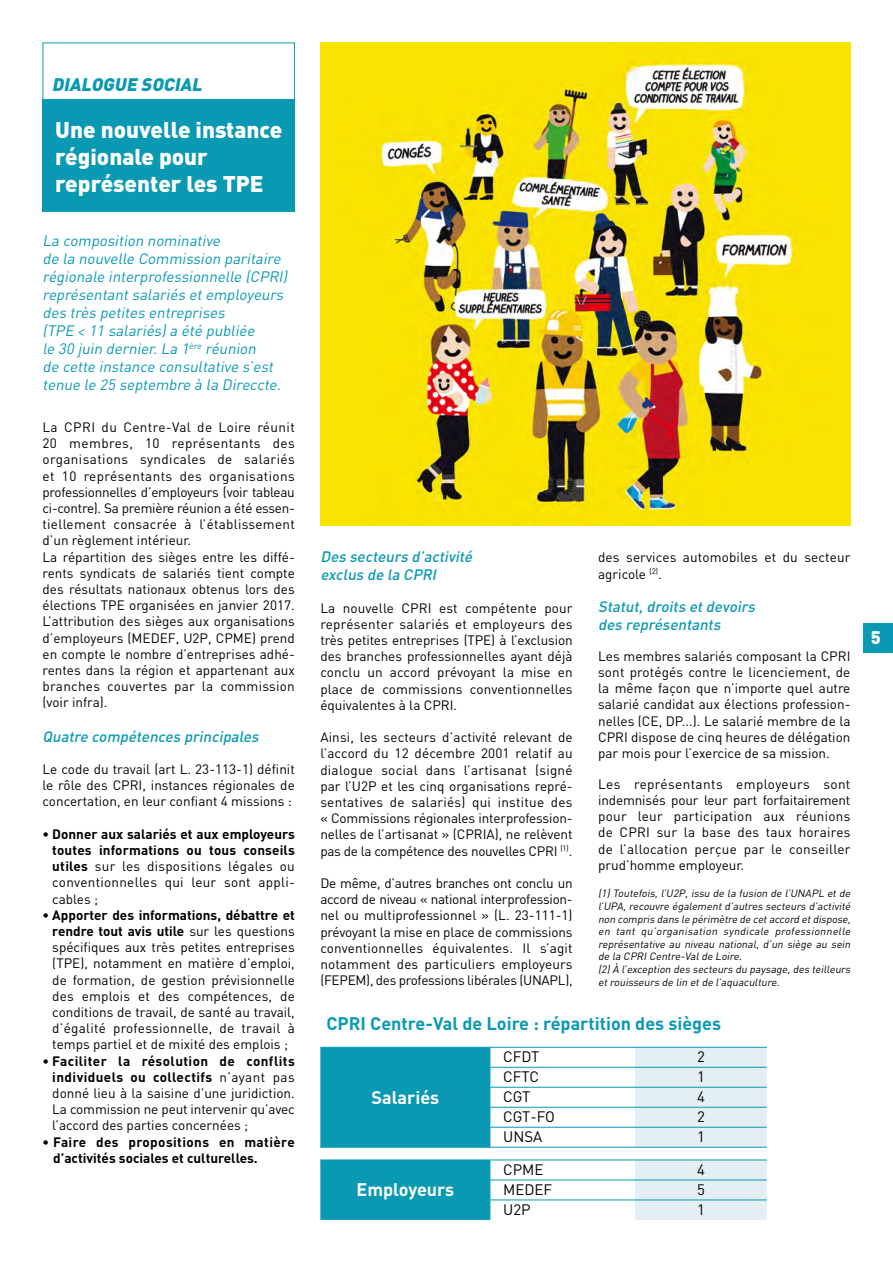
<style>
.page{position:relative;width:893px;height:1263px;background:#fff}
.page>*{position:absolute;margin:0;border:0;box-sizing:border-box;transform-origin:0 0}
.t1{font:900 22.5px/27px "DIN";color:#fff}
.t2{font:700 18px "DIN";color:#0999b3}
.t3{font:700 18px "DIN";color:#fff}
.t4{font:italic 900 18px "DIN";color:#0999b3}
.t5{font:900 18px "DIN";color:#fff}
.t6{font:italic 15px/18px "DIN";color:#0999b3}
.t7{font:italic 500 15px/18px "DIN";color:#0999b3}
.t8{font:15px "DIN";color:#000}
.t9{font:13.5px/16.2px "DIN";color:#000;text-align:justify}
.t10{font:700 13.5px/16.2px "DIN";letter-spacing:.005em;color:#000;text-align:justify}
.t11{font:italic 10.5px/12.6px "DIN";color:#000}
.s1{font-family:"Conduit ITC";font-weight:500}
.s2{font-weight:400}
.s3{font-weight:700}
</style>
<div class="page">
<div style="left:863px;top:623px;width:30px;height:30px;background:#0999b3"></div>
<div style="left:43px;top:99px;width:252px;height:113px;background:#0999b3"></div>
<div style="left:43px;top:43px;width:252px;height:57px;border:1px solid #0999b3"></div>
<img style="left:320px;top:43px;width:530px;height:483px">
<svg style="left:320px;top:1048px;width:170px;height:172px;background:#199fb8"></svg>
<svg style="left:635px;top:1048px;width:132px;height:172px;background:#e2eef3"></svg>
<hr style="left:320px;top:1047px;width:170px;height:1px;background:#0999b3">
<hr style="left:490px;top:1047px;width:145px;height:1px;background:#0999b3">
<hr style="left:635px;top:1047px;width:132px;height:1px;background:#0999b3">
<hr style="left:490px;top:1067px;width:145px;height:1px;background:#0999b3">
<hr style="left:635px;top:1067px;width:132px;height:1px;background:#0999b3">
<hr style="left:490px;top:1087px;width:145px;height:1px;background:#0999b3">
<hr style="left:635px;top:1087px;width:132px;height:1px;background:#0999b3">
<hr style="left:490px;top:1107px;width:145px;height:1px;background:#0999b3">
<hr style="left:635px;top:1107px;width:132px;height:1px;background:#0999b3">
<hr style="left:490px;top:1127px;width:145px;height:1px;background:#0999b3">
<hr style="left:635px;top:1127px;width:132px;height:1px;background:#0999b3">
<hr style="left:320px;top:1147px;width:170px;height:1px;background:#0999b3">
<hr style="left:490px;top:1147px;width:145px;height:1px;background:#0999b3">
<hr style="left:635px;top:1147px;width:132px;height:1px;background:#0999b3">
<hr style="left:320px;top:1159px;width:170px;height:1px;background:#0999b3">
<hr style="left:490px;top:1159px;width:145px;height:1px;background:#0999b3">
<hr style="left:635px;top:1159px;width:132px;height:1px;background:#0999b3">
<hr style="left:490px;top:1179px;width:145px;height:1px;background:#0999b3">
<hr style="left:635px;top:1179px;width:132px;height:1px;background:#0999b3">
<hr style="left:490px;top:1199px;width:145px;height:1px;background:#0999b3">
<hr style="left:635px;top:1199px;width:132px;height:1px;background:#0999b3">
<h2 class="t4" style="left:52px;top:72px;width:156px">DIALOGUE SOCIAL</h2>
<h1 class="t1" style="left:55px;top:115px;width:228px">Une nouvelle instance régionale pour représenter les TPE</h1>
<p class="t6" style="left:43px;top:231px;width:250px">La composition nominative<br>de la nouvelle Commission paritaire régionale interprofessionnelle (CPRI) représentantsalariés etemployeurs des très petites entreprises<br>(TPE <span class="s1">&lt;</span> 11 salariés)a été publiée<br>le 30 juin dernier.La 1<sup>ère</sup> réunion<br>de cette instance consultative s’est tenue le 25 septembre à la Direccte.</p>
<p class="t9" style="left:43px;top:419px;width:254px;text-align:left">La CPRI du Centre-Val de Loire réunit 20 membres, 10 représentants des organisations syndicales de salariés et 10 représentants des organisations professionnelles d’employeurs (voir tableau ci-contre). Sa première réunion a été essen&shy;tiellement consacrée à l’établissement d’un règlement intérieur.<br>La répartition des sièges entre les diffé&shy;rents syndicats de salariés tient compte des résultats nationaux obtenus lors des élections TPE organisées en janvier 2017.<br>L’attribution des sièges aux organisations d’employeurs (MEDEF, U2P, CPME) prend en compte le nombre d’entreprises adhé&shy;rentes dans la région et appartenant aux branches couvertes par la commission (voir infra).</p>
<p class="t7" style="left:43px;top:727px;width:221px">Quatre compétences principales</p>
<p class="t9" style="left:43px;top:761px;width:254px">Le code du travail (art L. 23-113-1) définit le rôle des CPRI, instances régionales de concertation, en leur confiant 4 missions :</p>
<p class="t10" style="left:52px;top:825px;width:244px;text-indent:-10px">• Donner aux salariés et aux employeurs toutes informations ou tous conseils utiles <span class="s2">sur les dispositions légales ou conventionnelles qui leur sont appli&shy;cables ;</span></p>
<p class="t9" style="left:52px;top:907px;width:244px;text-indent:-10px"><span class="s3">• Apporter des informations, débattre et rendre tout avis utile</span> sur les questions spécifiques aux très petites entreprises (TPE), notamment en matière d’emploi, de formation, de gestion prévisionnelle des emplois et des compétences, de conditions de travail, de santé au travail, d’égalité professionnelle, de travail à temps partiel et de mixité des emplois ;</p>
<p class="t9" style="left:52px;top:1052px;width:244px;text-indent:-10px"><span class="s3">• Faciliter la résolution de conflits individuels ou collectifs</span> n’ayant pas donné lieu à la saisine d’une juridiction.<br>La commission ne peut intervenir qu’avec l’accord des parties concernées ;</p>
<p class="t10" style="left:53px;top:1133px;width:243px;text-indent:-11px">• Faire des propositions en matière d’activités sociales et culturelles.</p>
<p class="t7" style="left:320px;top:547px;width:157px">Des secteurs d’activité exclus de la CPRI</p>
<p class="t9" style="left:320px;top:599px;width:254px">La nouvelle CPRI est compétente pour représenter salariés et employeurs des très petites entreprises (TPE) à l’exclusion des branches professionnelles ayant déjà conclu un accord prévoyant la mise en place de commissions conventionnelles équivalentes à la CPRI.</p>
<p class="t9" style="left:320px;top:729px;width:254px">Ainsi, les secteurs d’activité relevant de l’accord du 12 décembre 2001 relatif au dialogue social dans l’artisanat (signé par l’U2P et les cinq organisations repré&shy;sentatives de salariés) qui institue des « Commissions régionales interprofession&shy;nelles de l’artisanat » (CPRIA), ne relèvent pas de la compétence des nouvelles CPRI <sup>(1)</sup>.</p>
<p class="t9" style="left:320px;top:875px;width:254px">De même, d’autres branches ont conclu un accord de niveau « national interprofession&shy;nel ou multiprofessionnel » (L. 23-111-1) prévoyant la mise en place de commissions conventionnelles équivalentes. Il s’agit notamment des particuliers employeurs (FEPEM), des professions libérales (UNAPL),</p>
<p class="t9" style="left:598px;top:549px;width:254px">des services automobiles et du secteur agricole <sup>(2)</sup>.</p>
<p class="t7" style="left:598px;top:597px;width:162px">Statut,droits etdevoirs des représentants</p>
<p class="t9" style="left:598px;top:647px;width:254px">Les membres salariés composant la CPRI sont protégés contre le licenciement, de la même façon que n’importe quel autre salarié candidat aux élections profession&shy;nelles (CE, DP...). Le salarié membre de la CPRI dispose de cinq heures de délégation par mois pour l’exercice de sa mission.</p>
<p class="t9" style="left:598px;top:775px;width:254px">Les représentants employeurs sont indemnisés pour leur part forfaitairement pour leur participation aux réunions de CPRI sur la base des taux horaires de l’allocation perçue par le conseiller prud’homme employeur.</p>
<p class="t11" style="left:598px;top:887px;width:256px">(1) Toutefois, l’U2P, issu de la fusion de l’UNAPL et de l’UPA, recouvre également d’autres secteurs d’activité non compris dans le périmètre de cetaccord etdispose, en tant qu’organisation syndicale professionnelle représentative au niveau national, d’un siège au sein de la CPRICentre-Valde Loire.<br>(2)À l’exception des secteurs du paysage,des teilleurs etrouisseurs de lin etde l’aquaculture.</p>
<h2 class="t2" style="left:326px;top:1012px;width:396px">CPRI Centre-Val de Loire : répartition des sièges</h2>
<h2 class="t3" style="left:371px;top:1085px;width:69px">Salariés</h2>
<h2 class="t3" style="left:356px;top:1178px;width:99px">Employeurs</h2>
<p class="t8" style="left:503px;top:1048px;width:38px">CFDT</p>
<p class="t8" style="left:697px;top:1048px;width:9px">2</p>
<p class="t8" style="left:503px;top:1068px;width:37px">CFTC</p>
<p class="t8" style="left:697px;top:1068px;width:9px">1</p>
<p class="t8" style="left:503px;top:1088px;width:29px">CGT</p>
<p class="t8" style="left:697px;top:1088px;width:9px">4</p>
<p class="t8" style="left:503px;top:1107px;width:53px">CGT-FO</p>
<p class="t8" style="left:697px;top:1107px;width:9px">2</p>
<p class="t8" style="left:503px;top:1127px;width:41px">UNSA</p>
<p class="t8" style="left:697px;top:1127px;width:9px">1</p>
<p class="t8" style="left:503px;top:1160px;width:42px">CPME</p>
<p class="t8" style="left:697px;top:1160px;width:9px">4</p>
<p class="t8" style="left:503px;top:1180px;width:51px">MEDEF</p>
<p class="t8" style="left:697px;top:1180px;width:9px">5</p>
<p class="t8" style="left:503px;top:1200px;width:29px">U2P</p>
<p class="t8" style="left:697px;top:1200px;width:9px">1</p>
<h2 class="t5" style="left:871px;top:626px;width:12px">5</h2>
</div>
